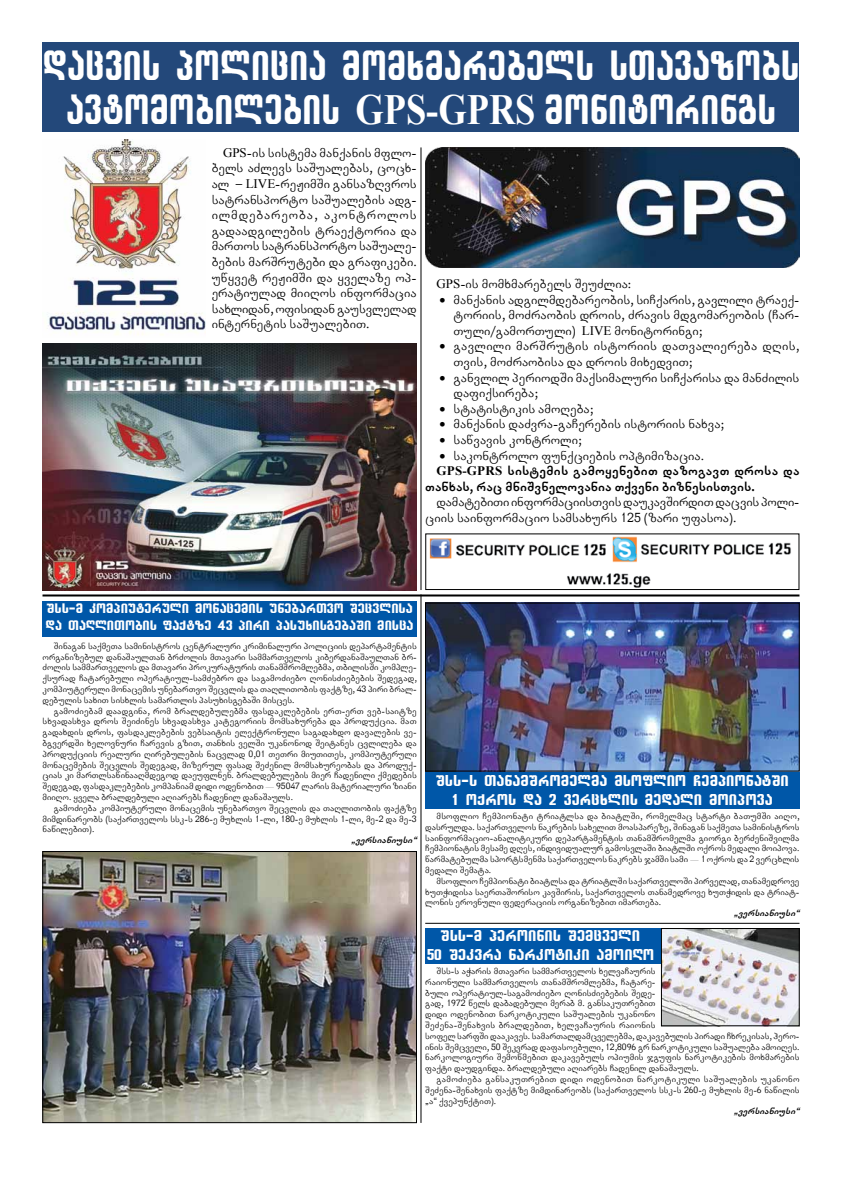
<style>
.page{position:relative;width:842px;height:1191px;background:#fff}
.page>*{position:absolute;margin:0;border:0;box-sizing:border-box;transform-origin:0 0}
.t1{font:43px/43.3px "GEO Balav Mtavr";color:#fff;text-align:center;scale:.85 1}
.t2{font:16px/19.2px "GEO Balav Mtavr";color:#fff;text-align:center}
.t3{font:14px/16.8px "GEO Balav Mtavr";color:#fff}
.t4{font:13px/15.6px "Kolhety Normal";color:#000;text-align:justify}
.t5{font:700 13px/15.6px "Kolhety";color:#000}
.t6{font:13px/15.6px "Kolhety Normal";letter-spacing:.02em;color:#000}
.t7{font:9px/10.8px "Kolhety Normal";color:#000;text-align:justify}
.t8{font:italic 700 9px "Kolhety";color:#000}
.s1{font-family:"Times New Roman";font-weight:700}
.s2{font-family:"Times New Roman"}
</style>
<div class="page">
<div style="left:425px;top:771px;width:374px;height:37px;background:#0057a8"></div>
<div style="left:425px;top:928px;width:374px;height:35px;background:#0057a8"></div>
<div style="left:42px;top:601px;width:375px;height:36px;background:#0057a8"></div>
<div style="left:42px;top:42px;width:757px;height:90px;background:#23487a"></div>
<img style="left:425px;top:147px;width:374px;height:121px">
<img style="left:43px;top:344px;width:374px;height:246px">
<img style="left:429px;top:536px;width:362px;height:52px">
<div style="left:425px;top:533px;width:374px;height:57px;border:1px solid #000"></div>
<img style="left:48px;top:140px;width:158px;height:195px">
<hr style="left:421px;top:147px;width:1px;height:443px;background:#000">
<hr style="left:42px;top:594px;width:757px;height:2px;background:#000">
<img style="left:44px;top:853px;width:371px;height:268px">
<div style="left:42px;top:851px;width:375px;height:272px;border:1px solid #000"></div>
<img style="left:427px;top:605px;width:370px;height:164px">
<div style="left:425px;top:603px;width:374px;height:168px;border:1px solid #000"></div>
<img style="left:663px;top:930px;width:134px;height:94px">
<div style="left:661px;top:928px;width:138px;height:98px;border:1px solid #000"></div>
<hr style="left:420px;top:594px;width:1px;height:529px;background:#000">
<hr style="left:425px;top:922px;width:374px;height:1px;background:#000">
<h1 class="t1" style="left:42px;top:44px;width:892px">DACVIS POLICIA MOMXMAREBELS STAVAZOBS<br>AVTOMOBILEBIS <span class="s1">GPS-GPRS</span> MONITORINGS</h1>
<p class="t4" style="left:212px;top:146px;width:207px;text-indent:11px"><span class="s2">GPS</span>-IS SISTEMA MANQANIS MFLO-BELS AZLEVS SASUALEBAS, COCX-AL – <span class="s2">LIVE</span>-REJIMSI GANSAZRVROS SATRANSPORTO SASUALEBIS ADG-ILMDEBAREOBA, AKONTROLOS GADAADGILEBIS TRAEQTORIA DA MARTOS SATRANSPORTO SASUALE-BEBIS MARSRUTEBI DA GRAFIKEBI.<br>UWYVET REJIMSI DA YVELAZE OP-ERATIULAD MIIROS INFORMACIA SAXLIDAN, OFISIDAN GAUSVLELAD INTERNETIS SASUALEBIT.</p>
<h3 class="t4" style="left:437px;top:277px;width:196px"><span class="s2">GPS</span>-IS MOMXMAREBELS SEUZLIA:</h3>
<h3 class="t4" style="left:454px;top:292px;width:347px;text-indent:-14px">• MANQANIS ADGILMDEBAREOBIS, SICQARIS, GAVLILI TRAEQ-TORIIS, MOZRAOBIS DROIS, ZRAVIS MDGOMAREOBIS (CAR-TULI/GAMORTULI) <span class="s2">LIVE</span> MONITORINGI;</h3>
<h3 class="t6" style="left:454px;top:339px;width:347px;text-indent:-14px">• GAVLILI MARSRUTIS ISTORIIS DATVALIEREBA DRIS,<br>TVIS, MOZRAOBISA DA DROIS MIXEDVIT;</h3>
<h3 class="t4" style="left:454px;top:370px;width:347px;text-indent:-14px">• GANVLIL PERIODSI MAQSIMALURI SICQARISA DA MANZILIS<br>DAFIQSIREBA;</h3>
<h3 class="t4" style="left:439px;top:401px;width:155px">• STATISTIKIS AMOREBA;</h3>
<h3 class="t4" style="left:439px;top:417px;width:286px">• MANQANIS DAZVRA-GACEREBIS ISTORIIS NAXVA;</h3>
<h3 class="t4" style="left:439px;top:433px;width:144px">• SAWVAVIS KONTROLI;</h3>
<h3 class="t4" style="left:439px;top:448px;width:266px">• SAKONTROLO FUNQCIEBIS OPTIMIZACIA.</h3>
<h3 class="t5" style="left:425px;top:464px;width:376px;text-indent:11px"><span class="s2">GPS-GPRS</span> SISTEMIS GAMOYENEBIT DAZOGAVT DROSA DA<br>TANXAS, RAC MNISVNELOVANIA TQVENI BIZNESISTVIS. D</h3>
<h3 class="t4" style="left:425px;top:495px;width:376px;text-indent:11px">DAMATEBITI INFORMACIISTVIS DAUKAVSIRDIT DACVIS POLI-<br>CIIS SAINFORMACIO SAMSAXURS 125 (ZARI UFASOA).</h3>
<h3 class="t3" style="left:46px;top:600px;width:369px">SSS-M KOMPIUTERULI MONACEMIS UNEBARTVO SECVLISA<br>DA TARLITOBIS FAQTZE 43 PIRI PASUXISGEBASI MISCA</h3>
<p class="t7" style="left:43px;top:641px;width:376px;text-indent:11px">SINAGAN SAQMETA SAMINISTROS CENTRALURI KRIMINALURI POLICIIS DEPARTAMENTIS ORGANIZEBUL DANASAULTAN BRZOLIS MTAVARI SAMMARTVELOS KIBERDANASAULTAN BR-ZOLIS SAMMARTVELOS DA MTAVARI PROKURATURIS TANAMSROMLEBMA, TBILISSI KOMPLE-QSURAD CATAREBULI OPERATIUL-SAMZEBRO DA SAGAMOZIEBO RONISZIEBEBIS SEDEGAD, KOMPIUTERULI MONACEMIS UNEBARTVO SECVLIS DA TARLITOBIS FAQTZE, 43 PIRI BRAL-DEBULIS SAXIT SISXLIS SAMARTLIS PASUXISGEBASI MISCES.</p>
<p class="t7" style="left:43px;top:706px;width:376px;text-indent:11px">GAMOZIEBAM DAADGINA, ROM BRALDEBULEBMA FASDAKLEBEBIS ERT-ERT VEB-SAITZE SXVADASXVA DROS SEIZINES SXVADASXVA KATEGORIIS MOMSAXUREBA DA PRODUQCIA. MAT GADAXDIS DROS, FASDAKLEBEBIS VEBSAITIS ELEQTRONULI SAGADAXDO DAVALEBIS VE-BGVERDSI XELOVNURI CAREVIS GZIT, TANXIS VELSI UKANONOD SEITANES CVLILEBA DA PRODUQCIIS REALURI RIREBULEBIS NACVLAD 0,01 TETRI MIUTITES, KOMPIUTERULI MONACEMEBIS SECVLIS SEDEGAD, MIZERUL FASAD SEZENIL MOMSAXUREOBAS DA PRODUQ-CIAS KI MARTLSAWINAARMDEGOD DAEUFLNEN. BRALDEBULEBIS MIER CADENILI QMEDEBIS SEDEGAD, FASDAKLEBEBIS KOMPANIAM DIDI ODENOBIT _ 95047 LARIS MATERIALURI ZIANI MIIRO. YVELA BRALDEBULI ARIAREBS CADENIL DANASAULS.</p>
<p class="t7" style="left:43px;top:803px;width:376px;text-indent:11px">GAMOZIEBA KOMPIUTERULI MONACEMIS UNEBARTVO SECVLIS DA TARLITOBIS FAQTZE MIMDINAREOBS (SAQARTVELOS SSK-S 286-E MUXLIS 1-LI, 180-E MUXLIS 1-LI, ME-2 DA ME-3<br>NAWILEBIT).</p>
<p class="t8" style="left:351px;top:835px;width:70px">`VERSIANIUSI~</p>
<h2 class="t2" style="left:436px;top:771px;width:355px">SSS-S TANAMSROMELMA MSOFLIO CEMPIONATSI<br>1 OQROS DA 2 VERCXLIS MEDALI MOIPOVA</h2>
<p class="t7" style="left:425px;top:811px;width:376px;text-indent:11px">MSOFLIO CEMPIONATI TRIATLSA DA BIATLSI, ROMELMAC STARTI BATUMSI AIRO, DASRULDA. SAQARTVELOS NAKREBIS SAXELIT MOASPAREZE, SINAGAN SAQMETA SAMINISTROS SAINFORMACIO-ANALITIKURI DEPARTAMENTIS TANAMSROMELMA GIORGI BERZENISVILMA CEMPIONATIS MESAME DRES, INDIVIDUALUR GAMOSVLASI BIATLSI OQROS MEDALI MOIPOVA.<br>WARMATEBULMA SPORTSMENMA SAQARTVELOS NAKREBS JAMSI SAMI _ 1 OQROS DA 2 VERCXLIS MEDALI SEMATA.</p>
<p class="t7" style="left:425px;top:876px;width:376px;text-indent:11px">MSOFLIO CEMPIONATI BIATLSA DA TRIATLSI SAQARTVELOSI PIRVELAD, TANAMEDROVE XUTWIDISA SAERTASORISO KAVSIRIS, SAQARTVELOS TANAMEDROVE XUTWIDIS DA TRIAT-LONIS EROVNULI FEDERACIIS ORGANIZEBIT IMARTEBA.</p>
<p class="t8" style="left:734px;top:908px;width:70px">`VERSIANIUSI~</p>
<h2 class="t2" style="left:426px;top:926px;width:229px">SSS-M HEROINIS SEMCVELI<br>50 SEKVRA NARKOTIKI AMOIRO</h2>
<p class="t7" style="left:425px;top:966px;width:376px;text-align:left;text-indent:11px">SSS-S AWARIS MTAVARI SAMMARTVELOS XELVACAURIS<br>RAIONULI SAMMARTVELOS TANAMSROMLEBMA, CATARE-<br>BULI OPERATIUL-SAGAMOZIEBO RONISZIEBEBIS SEDE-<br>GAD, 1972 WELS DABADEBULI MERAB M. GANSAKUTREBIT<br>DIDI ODENOBIT NARKOTIKULI SASUALEBIS UKANONO<br>SEZENA-SENAXVIS BRALDEBIT, XELVACAURIS RAIONIS<br>SOFEL SARFSI DAAKAVES. SAMARTALDAMCVELEBMA, DAKAVEBULIS PIRADI CXREKISAS, HERO-INIS SEMCVELI, 50 SEKVRAD DAFASOEBULI, 12,8096 GR NARKOTIKULI SASUALEBA AMOIRES.<br>NARKOLOGIURI SEMOWMEBIT DAKAVEBULS OPIUMIS JGUFIS NARKOTIKEBIS MOXMAREBIS FAQTI DAUDGINDA. BRALDEBULI ARIAREBS CADENIL DANASAULS.</p>
<p class="t7" style="left:425px;top:1074px;width:376px;text-indent:11px">GAMOZIEBA GANSAKUTREBIT DIDI ODENOBIT NARKOTIKULI SASUALEBIS UKANONO SEZENA-SENAXVIS FAQTZE MIMDINAREOBS (SAQARTVELOS SSK-S 260-E MUXLIS ME-6 NAWILIS „A“ QVEPUNQTIT).</p>
<p class="t8" style="left:734px;top:1106px;width:70px">`VERSIANIUSI~</p>
</div>
